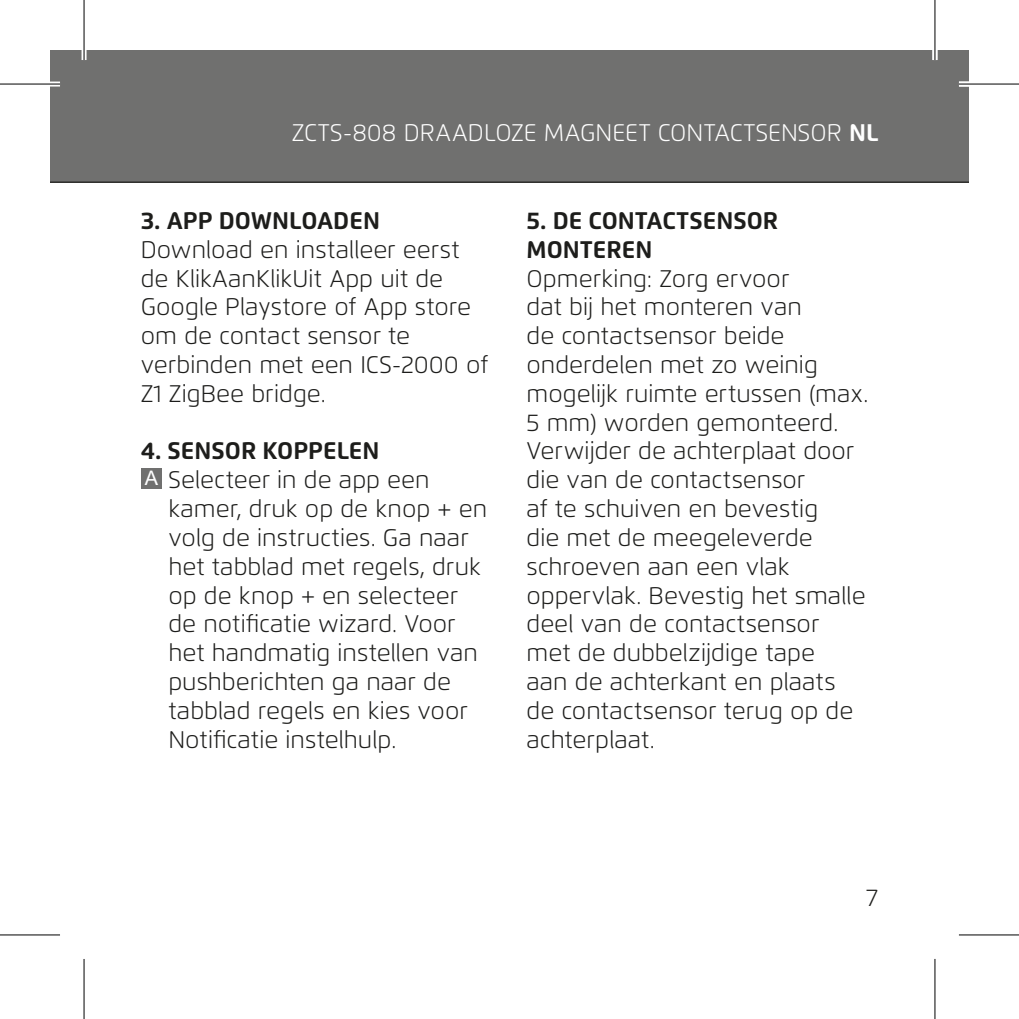
<style>
.page{position:relative;width:1019px;height:1019px;background:#fff}
.page>*{position:absolute;margin:0;border:0;box-sizing:border-box;transform-origin:0 0}
.t1{font:300 24px/28.8px "Flexo";color:#1d1d1b}
.t2{font:700 24px/28.8px "Flexo";color:#1d1d1b}
.t3{font:300 24px "Flexo";color:#fff}
.s1{font-weight:700}
.s2{font-family:"Arial";font-weight:400;font-size:20px;color:#fff}
</style>
<div class="page">
<div style="left:50px;top:50px;width:918px;height:133px;background:#70706f"></div>
<div style="left:50px;top:84px;width:884px;height:99px;background:#70706f"></div>
<div style="left:141px;top:468px;width:20px;height:20px;background:#70706f"></div>
<hr style="left:0;top:82px;width:60px;height:4px;background:#fff">
<hr style="left:958px;top:82px;width:60px;height:4px;background:#fff">
<svg style="left:0;top:935px;width:60px;height:1px"></svg>
<svg style="left:959px;top:935px;width:59px;height:1px"></svg>
<hr style="left:82px;top:0;width:4px;height:60px;background:#fff">
<svg style="left:932px;top:0;width:5px;height:60px"></svg>
<svg style="left:935px;top:959px;width:1px;height:59px"></svg>
<hr style="left:0;top:83px;width:60px;height:2px;background:#000">
<hr style="left:958px;top:83px;width:60px;height:2px;background:#000">
<hr style="left:0;top:934px;width:60px;height:1px;background:#000">
<hr style="left:958px;top:934px;width:60px;height:1px;background:#000">
<hr style="left:83px;top:0;width:2px;height:60px;background:#000">
<hr style="left:83px;top:958px;width:2px;height:60px;background:#000">
<hr style="left:934px;top:0;width:1px;height:60px;background:#000">
<hr style="left:934px;top:958px;width:1px;height:60px;background:#000">
<p class="t3" style="left:292px;top:123px;width:588px">ZCTS-808 DRAADLOZE MAGNEET CONTACTSENSOR <span class="s1">NL</span></p>
<p class="t2" style="left:141px;top:206px;width:241px">3. APP DOWNLOADEN</p>
<p class="t1" style="left:141px;top:237px;width:349px">Download en installeer eerst de KlikAanKlikUit App uit de<br>Google Playstore of App store om de contact sensor te verbinden met een ICS-2000 of<br>Z1 ZigBee bridge.</p>
<p class="t2" style="left:141px;top:437px;width:240px">4. SENSOR KOPPELEN</p>
<p class="t1" style="left:145px;top:467px;width:286px"><span class="s2">A</span> Selecteer in de app een</p>
<p class="t1" style="left:168px;top:496px;width:320px">kamer, druk op de knop + en</p>
<p class="t1" style="left:168px;top:525px;width:302px">volg de instructies. Ga naar</p>
<p class="t1" style="left:168px;top:553px;width:314px">het tabblad met regels, druk</p>
<p class="t1" style="left:168px;top:582px;width:291px">op de knop + en selecteer</p>
<p class="t1" style="left:168px;top:611px;width:289px">de notificatie wizard. Voor</p>
<p class="t1" style="left:168px;top:640px;width:311px">het handmatig instellen van</p>
<p class="t1" style="left:168px;top:669px;width:284px">pushberichten ga naar de</p>
<p class="t1" style="left:168px;top:697px;width:301px">tabblad regels en kies voor</p>
<p class="t1" style="left:168px;top:726px;width:229px">Notificatie instelhulp.</p>
<p class="t2" style="left:526px;top:206px;width:253px">5. DE CONTACTSENSOR<br>MONTEREN</p>
<p class="t1" style="left:526px;top:265px;width:343px">Opmerking: Zorg ervoor<br>dat bij het monteren van<br>de contactsensor beide onderdelen met zo weinig mogelijk ruimte ertussen (max.<br>5 mm) worden gemonteerd.<br>Verwijder de achterplaat door die van de contactsensor<br>af te schuiven en bevestig<br>die met de meegeleverde schroeven aan een vlak oppervlak. Bevestig het smalle deel van de contactsensor met de dubbelzijdige tape<br>aan de achterkant en plaats de contactsensor terug op de achterplaat.</p>
<p class="t1" style="left:866px;top:885px;width:14px">7</p>
</div>
